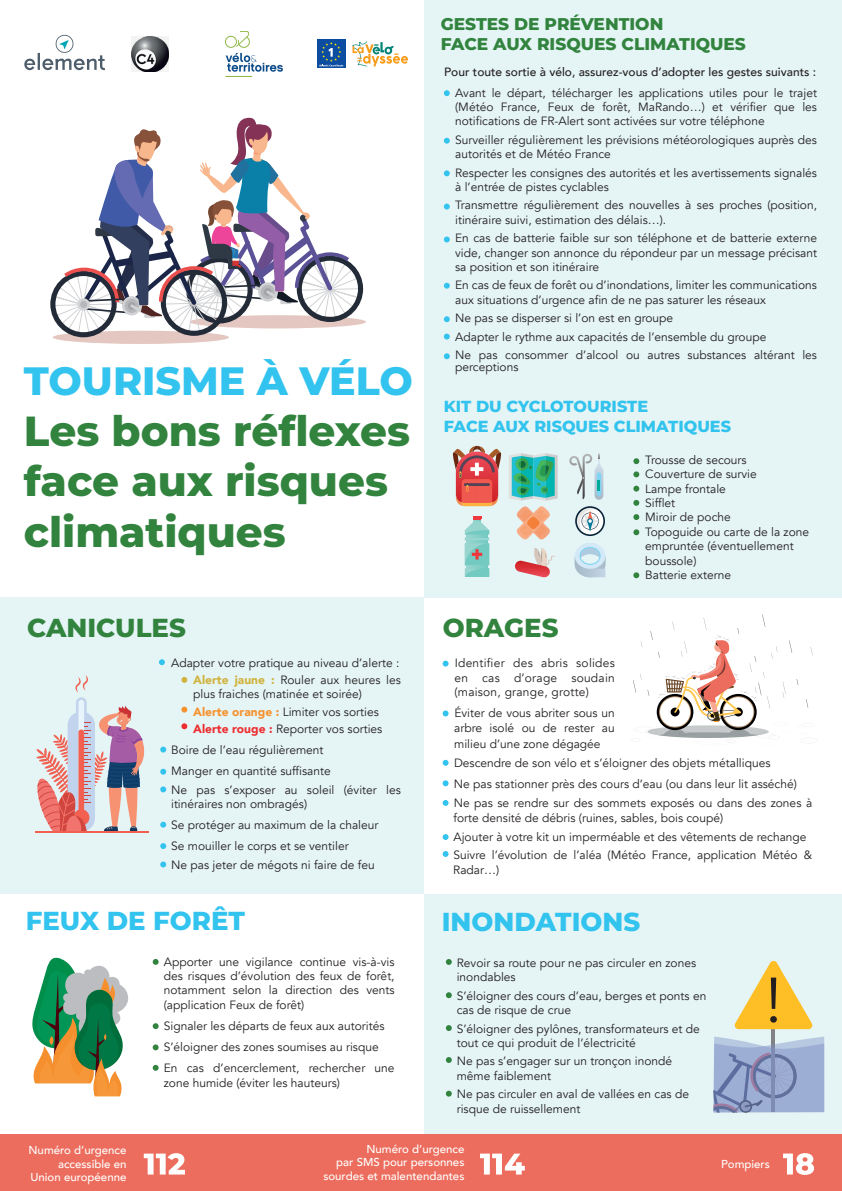
<style>
.page{position:relative;width:842px;height:1191px;background:#fff}
.page>*{position:absolute;margin:0;border:0;box-sizing:border-box;transform-origin:0 0}
.t1{font:800 42px/50.4px "Montserrat";color:#31833e}
.t2{font:800 39.5px "Montserrat";color:#32c3ee}
.t3{font:800 26px "Montserrat";color:#32c3ee}
.t4{font:800 26px "Montserrat";color:#31833e}
.t5{font:800 17px/20.4px "Montserrat";color:#31833e}
.t6{font:800 16px/19.2px "Montserrat";color:#32c3ee}
.t7{font:12px/14.4px "Avenir";color:#231f20}
.t8{font:500 12px "Avenir";color:#231f20}
.t9{font:500 11.5px/13.8px "Avenir";color:#fff;text-align:right}
.s1{font-weight:900;color:#d1b43e}
.s2{font-weight:900;color:#f6922c}
.s3{font-weight:900;color:#ee2e30}
</style>
<div class="page">
<div style="left:0;top:597px;width:424px;height:297px;background:#e5f4f5"></div>
<div style="left:424px;top:894px;width:418px;height:242px;background:#e5f4f5"></div>
<div style="left:424px;top:0;width:418px;height:597px;background:#e5f4f5"></div>
<svg style="left:575px;top:543px;width:30px;height:34px"></svg>
<div style="left:579px;top:547px;width:22px;height:18px;border:1px solid #80d4f4;border-radius:50%"></div>
<svg style="left:515px;top:547px;width:40px;height:31px"></svg>
<svg style="left:465px;top:517px;width:24px;height:60px"></svg>
<svg style="left:569px;top:453px;width:34px;height:47px"></svg>
<svg style="left:509px;top:453px;width:49px;height:87px"></svg>
<svg style="left:453px;top:446px;width:49px;height:60px"></svg>
<svg style="left:575px;top:506px;width:30px;height:30px"></svg>
<svg style="left:633px;top:458px;width:6px;height:6px"></svg>
<svg style="left:633px;top:471px;width:6px;height:6px"></svg>
<svg style="left:633px;top:485px;width:6px;height:6px"></svg>
<svg style="left:633px;top:500px;width:6px;height:6px"></svg>
<svg style="left:633px;top:514px;width:6px;height:6px"></svg>
<svg style="left:633px;top:529px;width:6px;height:6px"></svg>
<svg style="left:633px;top:572px;width:6px;height:6px"></svg>
<svg style="left:444px;top:90px;width:6px;height:6px"></svg>
<svg style="left:444px;top:138px;width:6px;height:6px"></svg>
<svg style="left:444px;top:170px;width:6px;height:6px"></svg>
<svg style="left:444px;top:204px;width:6px;height:5px"></svg>
<svg style="left:444px;top:236px;width:6px;height:6px"></svg>
<svg style="left:444px;top:283px;width:6px;height:6px"></svg>
<svg style="left:444px;top:316px;width:6px;height:6px"></svg>
<svg style="left:444px;top:333px;width:6px;height:6px"></svg>
<svg style="left:444px;top:353px;width:6px;height:6px"></svg>
<div style="left:0;top:1134px;width:842px;height:57px;background:#ec6d5d"></div>
<svg style="left:783px;top:1153px;width:31px;height:21px"></svg>
<svg style="left:144px;top:1153px;width:41px;height:21px"></svg>
<svg style="left:480px;top:1153px;width:45px;height:21px"></svg>
<div style="left:53px;top:331px;width:176px;height:13px;background:#e4c7c0;border-radius:50%"></div>
<svg style="left:50px;top:117px;width:313px;height:220px"></svg>
<img style="left:24px;top:34px;width:81px;height:37px">
<img style="left:131px;top:36px;width:38px;height:36px">
<img style="left:225px;top:31px;width:58px;height:41px">
<svg style="left:631px;top:614px;width:182px;height:129px"></svg>
<svg style="left:443px;top:660px;width:6px;height:6px"></svg>
<svg style="left:443px;top:710px;width:6px;height:6px"></svg>
<svg style="left:443px;top:760px;width:6px;height:5px"></svg>
<svg style="left:443px;top:780px;width:6px;height:6px"></svg>
<svg style="left:443px;top:800px;width:6px;height:6px"></svg>
<svg style="left:443px;top:834px;width:6px;height:6px"></svg>
<svg style="left:443px;top:851px;width:6px;height:6px"></svg>
<hr style="left:772px;top:1028px;width:3px;height:84px;background:#808285">
<svg style="left:734px;top:961px;width:79px;height:68px"></svg>
<svg style="left:713px;top:1036px;width:111px;height:76px;background:#9aa9cd"></svg>
<svg style="left:446px;top:959px;width:6px;height:6px"></svg>
<svg style="left:446px;top:992px;width:6px;height:6px"></svg>
<svg style="left:446px;top:1025px;width:6px;height:6px"></svg>
<svg style="left:446px;top:1057px;width:6px;height:6px"></svg>
<svg style="left:446px;top:1090px;width:6px;height:6px"></svg>
<svg style="left:36px;top:675px;width:113px;height:158px"></svg>
<hr style="left:35px;top:831px;width:114px;height:1px;background:#f16050">
<svg style="left:159px;top:659px;width:6px;height:6px"></svg>
<svg style="left:160px;top:746px;width:6px;height:6px"></svg>
<svg style="left:160px;top:768px;width:6px;height:6px"></svg>
<svg style="left:160px;top:786px;width:6px;height:6px"></svg>
<svg style="left:160px;top:821px;width:6px;height:6px"></svg>
<svg style="left:160px;top:843px;width:6px;height:6px"></svg>
<svg style="left:160px;top:861px;width:6px;height:6px"></svg>
<svg style="left:181px;top:677px;width:6px;height:6px"></svg>
<svg style="left:181px;top:706px;width:6px;height:6px"></svg>
<svg style="left:181px;top:723px;width:6px;height:6px"></svg>
<svg style="left:32px;top:957px;width:97px;height:139px"></svg>
<svg style="left:153px;top:959px;width:6px;height:6px"></svg>
<svg style="left:153px;top:1023px;width:6px;height:6px"></svg>
<svg style="left:153px;top:1044px;width:6px;height:6px"></svg>
<svg style="left:153px;top:1064px;width:6px;height:6px"></svg>
<svg style="left:317px;top:40px;width:28px;height:28px"></svg>
<svg style="left:319px;top:42px;width:24px;height:24px"></svg>
<svg style="left:352px;top:41px;width:56px;height:26px"></svg>
<h2 class="t2" style="left:24px;top:352px;width:390px">TOURISME À VÉLO</h2>
<h1 class="t1" style="left:24px;top:403px;width:388px">Les bons réflexes face aux risques climatiques</h1>
<h3 class="t4" style="left:27px;top:608px;width:160px">CANICULES</h3>
<p class="t7" style="left:171px;top:654px;width:231px;line-height:17.2px;text-align:right">Adapter votre pratique au niveau d’alerte :<br><span class="s1">Alerte jaune :</span> Rouler aux heures les</p>
<p class="t7" style="left:193px;top:686px;width:191px;line-height:17.2px">plus fraiches (matinée et soirée)<br><span class="s2">Alerte orange :</span> Limiter vos sorties<br><span class="s3">Alerte rouge :</span> Reporter vos sorties</p>
<p class="t7" style="left:171px;top:739px;width:161px;line-height:21.2px">Boire de l’eau régulièrement<br>Manger en quantité suffisante</p>
<p class="t7" style="left:171px;top:782px;width:231px">Ne pas s’exposer au soleil (éviter les itinéraires non ombragés)</p>
<p class="t7" style="left:171px;top:814px;width:209px;line-height:21.2px">Se protéger au maximum de la chaleur<br>Se mouiller le corps et se ventiler</p>
<p class="t7" style="left:171px;top:857px;width:205px">Ne pas jeter de mégots ni faire de feu</p>
<h3 class="t3" style="left:26px;top:901px;width:221px">FEUX DE FORÊT</h3>
<p class="t7" style="left:164px;top:954px;width:232px;text-align:justify">Apporter une vigilance continue vis-à-vis des risques d’évolution des feux de forêt, notamment selon la direction des vents (application Feux de forêt)</p>
<p class="t7" style="left:164px;top:1015px;width:232px;line-height:21.2px">Signaler les départs de feux aux autorités<br>S’éloigner des zones soumises au risque<br>En cas d’encerclement, rechercher une</p>
<p class="t7" style="left:164px;top:1075px;width:178px">zone humide (éviter les hauteurs)</p>
<h3 class="t5" style="left:441px;top:13px;width:307px">GESTES DE PRÉVENTION<br>FACE AUX RISQUES CLIMATIQUES</h3>
<p class="t8" style="left:444px;top:64px;width:373px">Pour toute sortie à vélo, assurez-vous d’adopter les gestes suivants :</p>
<p class="t7" style="left:455px;top:85px;width:363px;text-align:justify">Avant le départ, télécharger les applications utiles pour le trajet (Météo France, Feux de forêt, MaRando…) et vérifier que les notifications de FR-Alert sont activées sur votre téléphone</p>
<p class="t7" style="left:455px;top:133px;width:363px">Surveiller régulièrement les prévisions météorologiques auprès des autorités et de Météo France</p>
<p class="t7" style="left:455px;top:165px;width:363px">Respecter les consignes des autorités et les avertissements signalés à l’entrée de pistes cyclables</p>
<p class="t7" style="left:455px;top:198px;width:363px">Transmettre régulièrement des nouvelles à ses proches (position, itinéraire suivi, estimation des délais…).</p>
<p class="t7" style="left:455px;top:231px;width:363px;text-align:justify">En cas de batterie faible sur son téléphone et de batterie externe vide, changer son annonce du répondeur par un message précisant sa position et son itinéraire</p>
<p class="t7" style="left:455px;top:278px;width:363px">En cas de feux de forêt ou d’inondations, limiter les communications aux situations d’urgence afin de ne pas saturer les réseaux</p>
<p class="t7" style="left:455px;top:309px;width:363px;line-height:18.4px">Ne pas se disperser si l’on est en groupe<br>Adapter le rythme aux capacités de l’ensemble du groupe<br>Ne pas consommer d’alcool ou autres substances altérant les</p>
<p class="t7" style="left:455px;top:360px;width:65px">perceptions</p>
<h3 class="t6" style="left:444px;top:396px;width:289px">KIT DU CYCLOTOURISTE<br>FACE AUX RISQUES CLIMATIQUES</h3>
<p class="t7" style="left:645px;top:453px;width:165px">Trousse de secours<br>Couverture de survie<br>Lampe frontale<br>Sifflet<br>Miroir de poche<br>Topoguide ou carte de la zone empruntée (éventuellement boussole)<br>Batterie externe</p>
<h3 class="t4" style="left:443px;top:609px;width:117px">ORAGES</h3>
<p class="t7" style="left:454px;top:656px;width:162px;text-align:justify">Identifier des abris solides en cas d’orage soudain (maison, grange, grotte)</p>
<p class="t7" style="left:454px;top:706px;width:162px;line-height:15.2px;text-align:justify">Éviter de vous abriter sous un arbre isolé ou de rester au milieu d’une zone dégagée</p>
<p class="t7" style="left:454px;top:752px;width:344px;line-height:21.2px">Descendre de son vélo et s’éloigner des objets métalliques<br>Ne pas stationner près des cours d’eau (ou dans leur lit asséché)</p>
<p class="t7" style="left:454px;top:796px;width:360px">Ne pas se rendre sur des sommets exposés ou dans des zones à forte densité de débris (ruines, sables, bois coupé)</p>
<p class="t7" style="left:453px;top:828px;width:360px;line-height:18.4px">Ajouter à votre kit un imperméable et des vêtements de rechange<br>Suivre l’évolution de l’aléa (Météo France, application Météo &amp;</p>
<p class="t7" style="left:453px;top:862px;width:48px">Radar…)</p>
<h3 class="t3" style="left:442px;top:902px;width:200px">INONDATIONS</h3>
<p class="t7" style="left:457px;top:956px;width:241px">Revoir sa route pour ne pas circuler en zones inondables</p>
<p class="t7" style="left:457px;top:988px;width:251px">S’éloigner des cours d’eau, berges et ponts en cas de risque de crue</p>
<p class="t7" style="left:457px;top:1021px;width:245px">S’éloigner des pylônes, transformateurs et de tout ce qui produit de l’électricité</p>
<p class="t7" style="left:457px;top:1054px;width:217px">Ne pas s’engager sur un tronçon inondé même faiblement</p>
<p class="t7" style="left:457px;top:1087px;width:234px">Ne pas circuler en aval de vallées en cas de risque de ruissellement</p>
<p class="t9" style="left:29px;top:1143px;width:99px">Numéro d’urgence accessible en<br>Union européenne</p>
<p class="t9" style="left:323px;top:1142px;width:143px">Numéro d’urgence<br>par SMS pour personnes sourdes et malentendantes</p>
<p class="t9" style="left:721px;top:1157px;width:50px">Pompiers</p>
</div>
